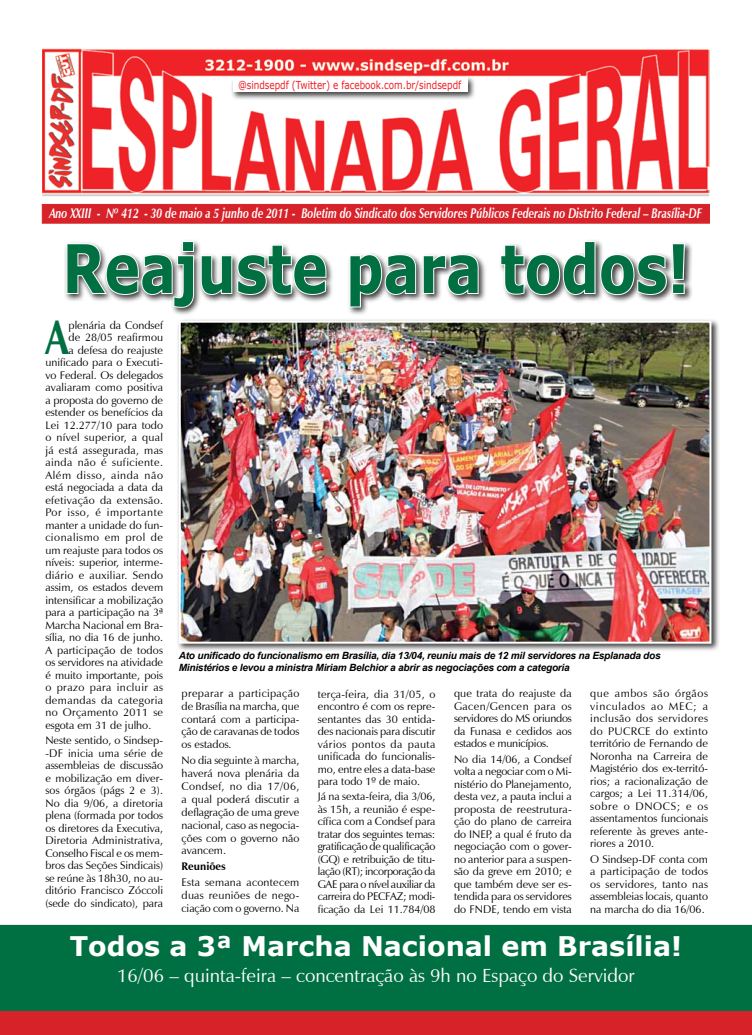
<style>
.page{position:relative;width:752px;height:1035px;background:#fff}
.page>*{position:absolute;margin:0;border:0;box-sizing:border-box;transform-origin:0 0}
.t1{font:700 67px "Verdana";color:#006f42;scale:.8 1}
.t2{font:700 47.6px "Zapf Humanist 601 BT";color:#006f42;scale:.8 1}
.t3{font:700 27px "Verdana";color:#fff}
.t4{font:19px "Zapf Humanist 601 BT";color:#fff}
.t5{font:italic 700 14px "Zapf Humanist 601 BT";color:#fff;scale:.75 1}
.t6{font:11px/12.5px "Zapf Humanist 601 BT";color:#000;text-align:justify}
.t7{font:11px "Zapf Humanist 601 BT";letter-spacing:.025em;color:#000}
.t8{font:11px "Verdana";color:#ed1d24;scale:.8 1}
.t9{font:11px "Zapf Humanist 601 BT";letter-spacing:.03em;color:#000}
.t10{font:11px "Zapf Humanist 601 BT";letter-spacing:.035em;color:#000}
.t11{font:11px "Zapf Humanist 601 BT";letter-spacing:.055em;color:#000}
.t12{font:11px "Zapf Humanist 601 BT";letter-spacing:.04em;color:#000}
.t13{font:11px "Zapf Humanist 601 BT";letter-spacing:.05em;color:#000}
.t14{font:11px "Zapf Humanist 601 BT";letter-spacing:.045em;color:#000}
.t15{font:700 11px "Zapf Humanist 601 BT";color:#000}
.t16{font:italic 700 10px/12px "Arial";letter-spacing:-.02em;color:#000}
</style>
<div class="page">
<div style="left:0;top:925px;width:751px;height:86px;background:#006f42"></div>
<div style="left:42px;top:204px;width:667px;height:20px;background:#d72229;border:1px solid #d72229"></div>
<hr style="left:42px;top:194px;width:666px;height:2px;background:#cdcfd0">
<img style="left:42px;top:48px;width:667px;height:146px">
<div style="left:230px;top:75px;width:245px;height:25px;background:#000;opacity:.75"></div>
<div style="left:233px;top:77px;width:234px;height:15px;background:#fff"></div>
<div style="left:0;top:1011px;width:751px;height:24px;background:#d72229"></div>
<div style="left:64px;top:239px;width:629px;height:77px;background:#000;opacity:.75"></div>
<svg style="left:65px;top:240px;width:262px;height:69px"></svg>
<svg style="left:348px;top:253px;width:131px;height:55px"></svg>
<svg style="left:499px;top:240px;width:186px;height:56px"></svg>
<div style="left:176px;top:318px;width:543px;height:334px;background:#000;opacity:.75"></div>
<img style="left:182px;top:324px;width:526px;height:316px">
<div style="left:179px;top:321px;width:532px;height:322px;border:2px solid #fff"></div>
<p class="t8" style="left:238px;top:78px;width:280px">@sindsepdf (Twitter) e facebook.com.br/sindsepdf</p>
<p class="t5" style="left:49px;top:205px;width:871px">Ano XXIII - Nº 412 - 30 de maio a 5 junho de 2011 - Boletim do Sindicato dos Servidores Públicos Federais no Distrito Federal – Brasília-DF</p>
<h1 class="t1" style="left:62px;top:226px;width:784px">Reajuste para todos!</h1>
<h2 class="t2" style="left:45px;top:308px;width:30px">A</h2>
<p class="t6" style="left:68px;top:319px;width:96px">plenária da Condsef</p>
<p class="t6" style="left:68px;top:331px;width:96px">de 28/05 reafirmou</p>
<p class="t6" style="left:68px;top:344px;width:96px">a defesa do reajuste</p>
<p class="t6" style="left:45px;top:356px;width:119px">unificado para o Executi-</p>
<p class="t6" style="left:45px;top:369px;width:119px">vo Federal. Os delegados</p>
<p class="t6" style="left:45px;top:381px;width:119px">avaliaram como positiva</p>
<p class="t6" style="left:45px;top:394px;width:119px">a proposta do governo de</p>
<p class="t6" style="left:45px;top:406px;width:119px">estender os benefícios da</p>
<p class="t6" style="left:45px;top:419px;width:119px">Lei 12.277/10 para todo</p>
<p class="t7" style="left:45px;top:431px;width:119px">o nível superior, a qual</p>
<p class="t9" style="left:45px;top:443px;width:119px">já está assegurada, mas</p>
<p class="t10" style="left:45px;top:456px;width:119px">ainda não é suficiente.</p>
<p class="t13" style="left:45px;top:468px;width:119px">Além disso, ainda não</p>
<p class="t6" style="left:45px;top:481px;width:119px">está negociada a data da</p>
<p class="t7" style="left:45px;top:493px;width:119px">efetivação da extensão.</p>
<p class="t11" style="left:45px;top:506px;width:119px">Por isso, é importante</p>
<p class="t6" style="left:45px;top:519px;width:119px">manter a unidade do fun-</p>
<p class="t14" style="left:45px;top:531px;width:119px">cionalismo em prol de</p>
<p class="t6" style="left:45px;top:544px;width:119px">um reajuste para todos os</p>
<p class="t6" style="left:45px;top:556px;width:119px">níveis: superior, interme-</p>
<p class="t9" style="left:45px;top:568px;width:119px">diário e auxiliar. Sendo</p>
<p class="t6" style="left:45px;top:581px;width:119px">assim, os estados devem</p>
<p class="t6" style="left:45px;top:594px;width:119px">intensificar a mobilização</p>
<p class="t6" style="left:45px;top:606px;width:119px">para a participação na 3ª</p>
<p class="t6" style="left:45px;top:619px;width:119px">Marcha Nacional em Bra-</p>
<p class="t6" style="left:45px;top:631px;width:119px">sília, no dia 16 de junho.</p>
<p class="t6" style="left:45px;top:644px;width:119px">A participação de todos</p>
<p class="t6" style="left:45px;top:656px;width:119px">os servidores na atividade</p>
<p class="t6" style="left:45px;top:669px;width:119px">é muito importante, pois</p>
<p class="t12" style="left:45px;top:680px;width:119px">o prazo para incluir as</p>
<p class="t10" style="left:45px;top:693px;width:119px">demandas da categoria</p>
<p class="t7" style="left:45px;top:705px;width:119px">no Orçamento 2011 se</p>
<p class="t6" style="left:45px;top:719px;width:107px">esgota em 31 de julho.</p>
<p class="t6" style="left:45px;top:734px;width:119px">Neste sentido, o Sindsep--DF inicia uma série de assembleias de discussão e mobilização em diver&shy;sos órgãos (págs 2 e 3).<br>No dia 9/06, a diretoria plena (formada por todos os diretores da Executiva, Diretoria Administrativa, Conselho Fiscal e os mem&shy;bros das Seções Sindicais) se reúne às 18h30, no au&shy;ditório Francisco Zóccoli (sede do sindicato), para</p>
<h3 class="t3" style="left:70px;top:929px;width:613px">Todos a 3ª Marcha Nacional em Brasília!</h3>
<h3 class="t4" style="left:117px;top:963px;width:519px">16/06 – quinta-feira – concentração às 9h no Espaço do Servidor</h3>
<p class="t16" style="left:179px;top:650px;width:483px">Ato unificado do funcionalismo em Brasília, dia 13/04, reuniu mais de 12 mil servidores na Esplanada dos<br>Ministérios e levou a ministra Miriam Belchior a abrir as negociações com a categoria</p>
<p class="t6" style="left:181px;top:686px;width:119px;line-height:12.9px">preparar a participação de Brasília na marcha, que contará com a participa&shy;ção de caravanas de todos os estados.</p>
<p class="t6" style="left:181px;top:754px;width:119px;line-height:12.9px">No dia seguinte à marcha, haverá nova plenária da Condsef, no dia 17/06, a qual poderá discutir a deflagração de uma greve nacional, caso as negocia&shy;ções com o governo não avancem.</p>
<p class="t15" style="left:181px;top:859px;width:46px">Reuniões</p>
<p class="t6" style="left:181px;top:875px;width:119px;line-height:12.9px">Esta semana acontecem duas reuniões de nego&shy;ciação com o governo. Na</p>
<p class="t6" style="left:590px;top:687px;width:119px">que ambos são órgãos vinculados ao MEC; a inclusão dos servidores do PUCRCE do extinto território de Fernando de Noronha na Carreira de Magistério dos ex-territó&shy;rios; a racionalização de cargos; a Lei 11.314/06, sobre o DNOCS; e os assentamentos funcionais referente às greves ante&shy;riores a 2010.</p>
<p class="t6" style="left:590px;top:852px;width:119px">O Sindsep-DF conta com a participação de todos os servidores, tanto nas assembleias locais, quanto na marcha do dia 16/06.</p>
<p class="t6" style="left:454px;top:687px;width:119px">que trata do reajuste da Gacen/Gencen para os servidores do MS oriundos da Funasa e cedidos aos estados e municípios.</p>
<p class="t6" style="left:454px;top:753px;width:119px">No dia 14/06, a Condsef volta a negociar com o Mi&shy;nistério do Planejamento, desta vez, a pauta inclui a proposta de reestrutura&shy;ção do plano de carreira do INEP, a qual é fruto da negociação com o gover&shy;no anterior para a suspen&shy;são da greve em 2010; e que também deve ser es&shy;tendida para os servidores do FNDE, tendo em vista</p>
<p class="t6" style="left:317px;top:687px;width:119px">terça-feira, dia 31/05, o encontro é com os repre&shy;sentantes das 30 entida&shy;des nacionais para discutir vários pontos da pauta unificada do funcionalis&shy;mo, entre eles a data-base para todo 1º de maio.</p>
<p class="t6" style="left:317px;top:790px;width:119px">Já na sexta-feira, dia 3/06, às 15h, a reunião é espe&shy;cífica com a Condsef para tratar dos seguintes temas: gratificação de qualificação (GQ) e retribuição de titu&shy;lação (RT); incorporação da GAE para o nível auxiliar da carreira do PECFAZ; modi&shy;ficação da Lei 11.784/08</p>
</div>
